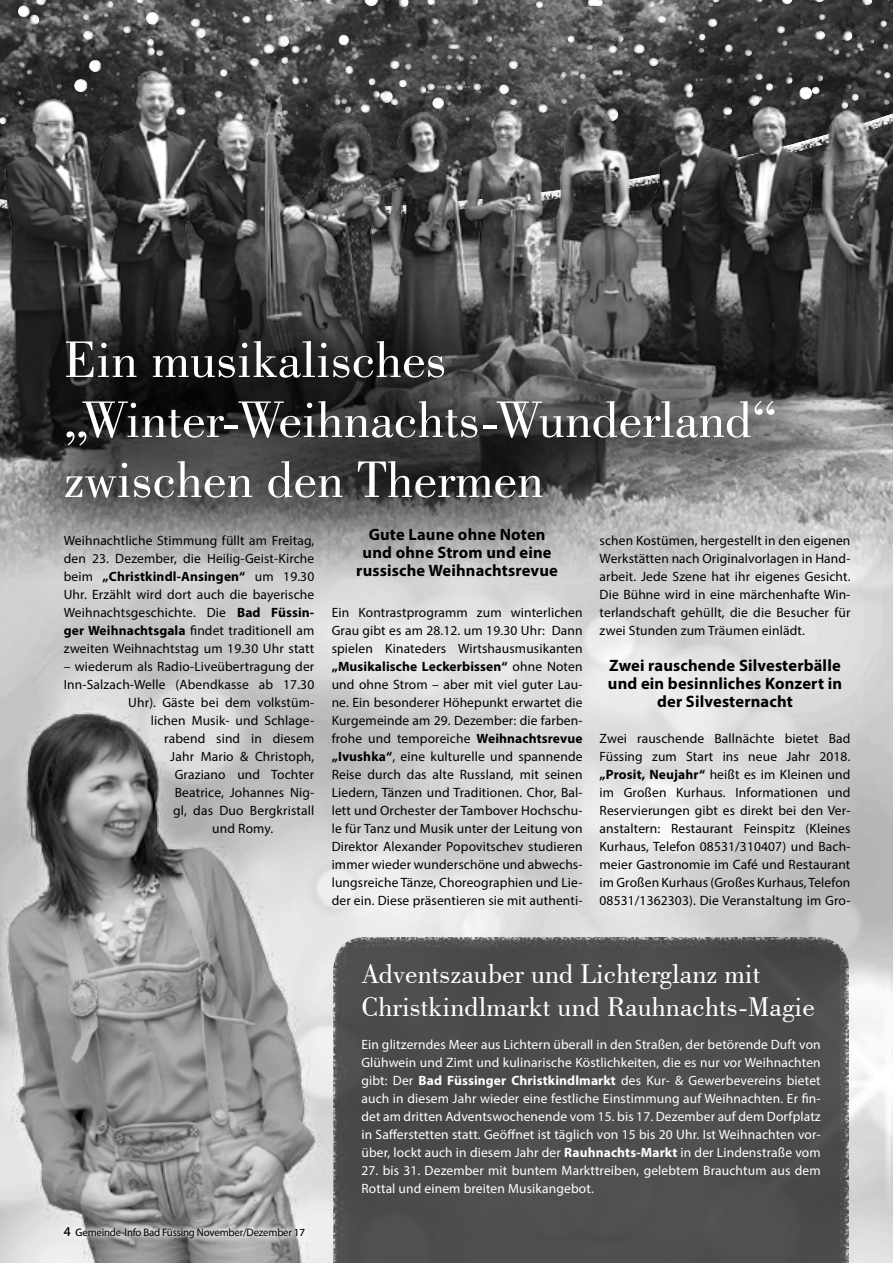
<style>
.page{position:relative;width:893px;height:1263px;background:#fff}
.page>*{position:absolute;margin:0;border:0;box-sizing:border-box;transform-origin:0 0}
.t1{font:54px/60px "Bodoni BT";color:#fff}
.t2{font:28.5px/33px "Bodoni BT";color:#fff}
.t3{font:700 16.5px/18px "Myriad Pro";letter-spacing:.01em;color:#000;text-align:center}
.t4{font:13.5px/18px "Myriad Pro";letter-spacing:.01em;color:#000;text-align:justify}
.t5{font:13.5px/18px "Myriad Pro";letter-spacing:.01em;color:#fff;text-align:justify}
.t6{font:10.8px "Myriad Pro";letter-spacing:-.02em;color:#000}
.s1{font-weight:700}
.s2{font-size:13.5px}
</style>
<div class="page">
<img style="left:0;top:245px;width:893px;height:333px">
<div style="left:0;top:259px;width:854px;height:322px;background:#000;opacity:.75"></div>
<div style="left:333px;top:935px;width:518px;height:328px;background:#4d4e4d"></div>
<div style="left:0;top:695px;width:333px;height:568px;background:#fff;opacity:.75"></div>
<img style="left:0;top:690px;width:323px;height:573px">
<div style="left:58px;top:1220px;width:252px;height:24px;background:#fff;opacity:.75"></div>
<img style="left:0;top:0;width:893px;height:243px">
<h1 class="t1" style="left:64px;top:328px;width:715px">Ein musikalisches „Winter-Weihnachts-Wunderland“ zwischen den Thermen</h1>
<p class="t4" style="left:64px;top:531px;width:252px">Weihnachtliche Stimmung füllt am Freitag, den 23. Dezember, die Heilig-Geist-Kirche beim <span class="s1">„Christkindl-Ansingen“</span> um 19.30<br>Uhr. Erzählt wird dort auch die bayerische Weihnachtsgeschichte. Die <span class="s1">Bad Füssin&shy;ger Weihnachtsgala</span> findet traditionell am zweiten Weihnachtstag um 19.30 Uhr statt</p>
<p class="t4" style="left:64px;top:657px;width:252px">– wiederum als Radio-Liveübertragung der</p>
<p class="t4" style="left:64px;top:675px;width:252px">Inn-Salzach-Welle (Abendkasse ab 17.30</p>
<p class="t4" style="left:128px;top:693px;width:187px">Uhr). Gäste bei dem volkstüm-</p>
<p class="t4" style="left:151px;top:711px;width:165px">lichen Musik- und Schlage-</p>
<p class="t4" style="left:164px;top:729px;width:151px">rabend sind in diesem</p>
<p class="t4" style="left:170px;top:747px;width:146px">Jahr Mario &amp; Christoph,</p>
<p class="t4" style="left:175px;top:765px;width:141px">Graziano und Tochter</p>
<p class="t4" style="left:175px;top:783px;width:141px">Beatrice, Johannes Nig-</p>
<p class="t4" style="left:173px;top:801px;width:143px">gl, das Duo Bergkristall</p>
<p class="t4" style="left:212px;top:819px;width:62px">und Romy.</p>
<p class="t3" style="left:356px;top:525px;width:203px">Gute Laune ohne Noten und ohne Strom und eine russische Weihnachtsrevue</p>
<p class="t4" style="left:332px;top:603px;width:252px">Ein Kontrastprogramm zum winterlichen Grau gibt es am 28.12. um 19.30 Uhr: Dann spielen Kinateders Wirtshausmusikanten <span class="s1">„Musikalische Leckerbissen“</span> ohne Noten und ohne Strom – aber mit viel guter Lau&shy;ne. Ein besonderer Höhepunkt erwartet die Kurgemeinde am 29. Dezember: die farben&shy;frohe und temporeiche <span class="s1">Weihnachtsrevue „Ivushka“</span>, eine kulturelle und spannende Reise durch das alte Russland, mit seinen Liedern, Tänzen und Traditionen. Chor, Bal&shy;lett und Orchester der Tambover Hochschu&shy;le für Tanz und Musik unter der Leitung von Direktor Alexander Popovitschev studieren immer wieder wunderschöne und abwechs&shy;lungsreiche Tänze, Choreographien und Lie&shy;der ein. Diese präsentieren sie mit authenti-</p>
<p class="t4" style="left:600px;top:531px;width:252px">schen Kostümen, hergestellt in den eigenen Werkstätten nach Originalvorlagen in Hand&shy;arbeit. Jede Szene hat ihr eigenes Gesicht.<br>Die Bühne wird in eine märchenhafte Win&shy;terlandschaft gehüllt, die die Besucher für zwei Stunden zum Träumen einlädt.</p>
<p class="t3" style="left:608px;top:656px;width:236px">Zwei rauschende Silvesterbälle und ein besinnliches Konzert in der Silvesternacht</p>
<p class="t4" style="left:600px;top:729px;width:252px">Zwei rauschende Ballnächte bietet Bad Füssing zum Start ins neue Jahr 2018. <span class="s1">„Prosit, Neujahr“</span> heißt es im Kleinen und im Großen Kurhaus. Informationen und Reservierungen gibt es direkt bei den Ver&shy;anstaltern: Restaurant Feinspitz (Kleines Kurhaus, Telefon 08531/310407) und Bach&shy;meier Gastronomie im Café und Restaurant im Großen Kurhaus (Großes Kurhaus, Telefon 08531/1362303). Die Veranstaltung im Gro-</p>
<p class="t6" style="left:64px;top:1226px;width:243px"><span class="s2">4</span> Gemeinde-Info Bad Füssing November/Dezember 17</p>
<h2 class="t2" style="left:361px;top:956px;width:455px">Adventszauber und Lichterglanz mit<br>Christkindlmarkt und Rauhnachts-Magie</h2>
<p class="t5" style="left:361px;top:1035px;width:461px">Ein glitzerndes Meer aus Lichtern überall in den Straßen, der betörende Duft von Glühwein und Zimt und kulinarische Köstlichkeiten, die es nur vor Weihnachten gibt: Der <span class="s1">Bad Füssinger Christkindlmarkt</span> des Kur- &amp; Gewerbevereins bietet auch in diesem Jahr wieder eine festliche Einstimmung auf Weihnachten. Er fin&shy;det am dritten Adventswochenende vom 15. bis 17. Dezember auf dem Dorfplatz in Safferstetten statt. Geöffnet ist täglich von 15 bis 20 Uhr. Ist Weihnachten vor&shy;über, lockt auch in diesem Jahr der <span class="s1">Rauhnachts-Markt</span> in der Lindenstraße vom</p>
<p class="t5" style="left:361px;top:1161px;width:461px">27. bis 31. Dezember mit buntem Markttreiben, gelebtem Brauchtum aus dem<br>Rottal und einem breiten Musikangebot.</p>
</div>
